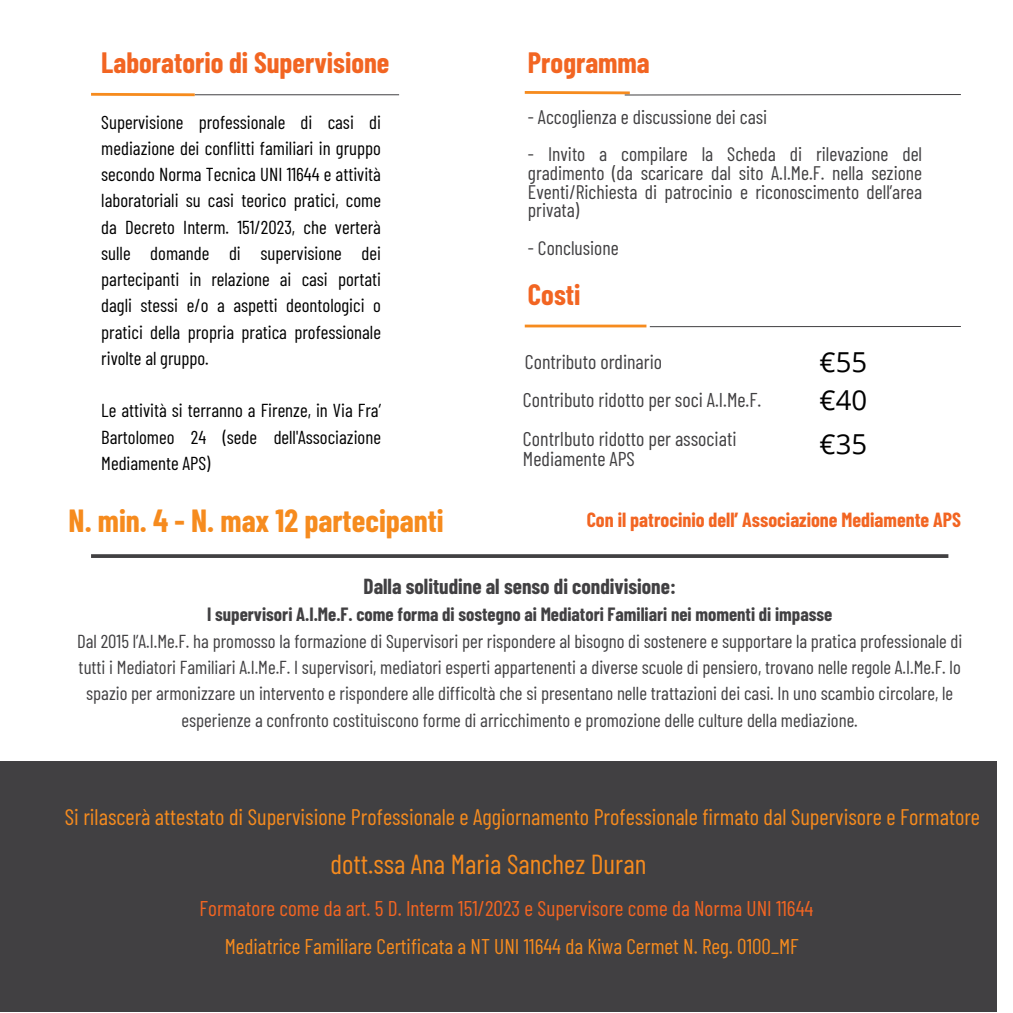
<style>
.page{position:relative;width:1013px;height:1013px;background:#fff}
.page>*{position:absolute;margin:0;border:0;box-sizing:border-box;transform-origin:0 0}
.t1{font:700 31.25px "Barlow Condensed";color:#f68b1e}
.t2{font:700 28.75px "Barlow Condensed";color:#f26522}
.t3{font:27.5px "Barlow Condensed";color:#f68b1e}
.t4{font:27.5px "Open Sans";color:#000}
.t5{font:22.5px "Barlow Condensed";color:#f68b1e}
.t6{font:21.25px "Barlow Condensed";color:#f26522}
.t7{font:21.25px "Barlow Condensed";color:#f68b1e}
.t8{font:700 21.25px "Barlow Condensed";color:#414042}
.t9{font:20px/19.8px "Barlow Condensed";color:#414042}
.t10{font:700 20px "Barlow Condensed";color:#f26522}
.t11{font:19.62px/18.8px "Barlow Condensed";color:#414042;text-align:justify}
.t12{font:18.75px/26.2px "Barlow Condensed";color:#414042;text-align:center}
.t13{font:18.75px/26.2px "Barlow Condensed";color:#000;text-align:justify}
.t14{font:700 18.75px "Barlow Condensed";color:#414042}
</style>
<div class="page">
<hr style="left:195px;top:94px;width:204px;height:1px;background:#414042">
<svg style="left:91px;top:92px;width:106px;height:5px"></svg>
<svg style="left:524px;top:91px;width:437px;height:5px"></svg>
<hr style="left:525px;top:324px;width:121px;height:3px;background:#f68b1e">
<hr style="left:650px;top:326px;width:310px;height:1px;background:#414042">
<div style="left:0;top:761px;width:996px;height:250px;background:#414042"></div>
<svg style="left:91px;top:554px;width:857px;height:4px;background:#4c4b4d"></svg>
<p class="t2" style="left:101px;top:45px;width:290px">Laboratorio di Supervisione</p>
<h1 class="t13" style="left:101px;top:108px;width:281px">Supervisione professionale di casi di mediazione dei conflitti familiari in gruppo secondo Norma Tecnica UNI 11644 e attività laboratoriali su casi teorico pratici, come da Decreto Interm. 151/2023, che verterà sulle domande di supervisione dei partecipanti in relazione ai casi portati dagli stessi e/o a aspetti deontologici o pratici della propria pratica professionale rivolte al gruppo.</h1>
<p class="t13" style="left:101px;top:397px;width:281px">Le attività si terranno a Firenze, in Via Fra’ Bartolomeo 24 (sede dell'Associazione Mediamente APS)</p>
<p class="t2" style="left:528px;top:45px;width:123px">Programma</p>
<p class="t11" style="left:528px;top:106px;width:241px">- Accoglienza e discussione dei casi</p>
<p class="t11" style="left:528px;top:144px;width:396px">- Invito a compilare la Scheda di rilevazione del gradimento (da scaricare dal sito A.I.Me.F. nella sezione Eventi/Richiesta di patrocinio e riconoscimento dell’area privata)</p>
<h1 class="t11" style="left:528px;top:238px;width:92px">- Conclusione</h1>
<p class="t2" style="left:528px;top:276px;width:54px">Costi</p>
<p class="t9" style="left:525px;top:351px;width:139px">Contributo ordinario</p>
<p class="t9" style="left:523px;top:389px;width:240px">Contributo ridotto per soci A.I.Me.F.</p>
<p class="t9" style="left:523px;top:428px;width:215px">ContrIbuto ridotto per associati<br>Mediamente APS</p>
<h1 class="t4" style="left:819px;top:342px;width:49px">€55</h1>
<p class="t4" style="left:819px;top:380px;width:49px">€40</p>
<p class="t4" style="left:819px;top:424px;width:49px">€35</p>
<h2 class="t1" style="left:69px;top:501px;width:376px">N. min. 4 - N. max 12 partecipanti</h2>
<p class="t10" style="left:586px;top:507px;width:376px">Con il patrocinio dell’ Associazione Mediamente APS</p>
<h2 class="t8" style="left:363px;top:573px;width:314px">Dalla solitudine al senso di condivisione:</h2>
<h1 class="t14" style="left:207px;top:602px;width:626px">I supervisori A.I.Me.F. come forma di sostegno ai Mediatori Familiari nei momenti di impasse</h1>
<h4 class="t12" style="left:77px;top:627px;width:886px">Dal 2015 l’A.I.Me.F. ha promosso la formazione di Supervisori per rispondere al bisogno di sostenere e supportare la pratica professionale di tutti i Mediatori Familiari A.I.Me.F. I supervisori, mediatori esperti appartenenti a diverse scuole di pensiero, trovano nelle regole A.I.Me.F. lo spazio per armonizzare un intervento e rispondere alle difficoltà che si presentano nelle trattazioni dei casi. In uno scambio circolare, le esperienze a confronto costituiscono forme di arricchimento e promozione delle culture della mediazione.</h4>
<p class="t5" style="left:65px;top:802px;width:916px">Si rilascerà attestato di Supervisione Professionale e Aggiornamento Professionale firmato dal Supervisore e Formatore</p>
<p class="t3" style="left:330px;top:846px;width:317px">dott.ssa Ana Maria Sanchez Duran</p>
<h2 class="t6" style="left:199px;top:894px;width:615px">Formatore come da art. 5 D. Interm 151/2023 e Supervisore come da Norma UNI 11644</h2>
<p class="t7" style="left:225px;top:932px;width:575px">Mediatrice Familiare Certificata a NT UNI 11644 da Kiwa Cermet N. Reg. 0100_MF</p>
</div>
